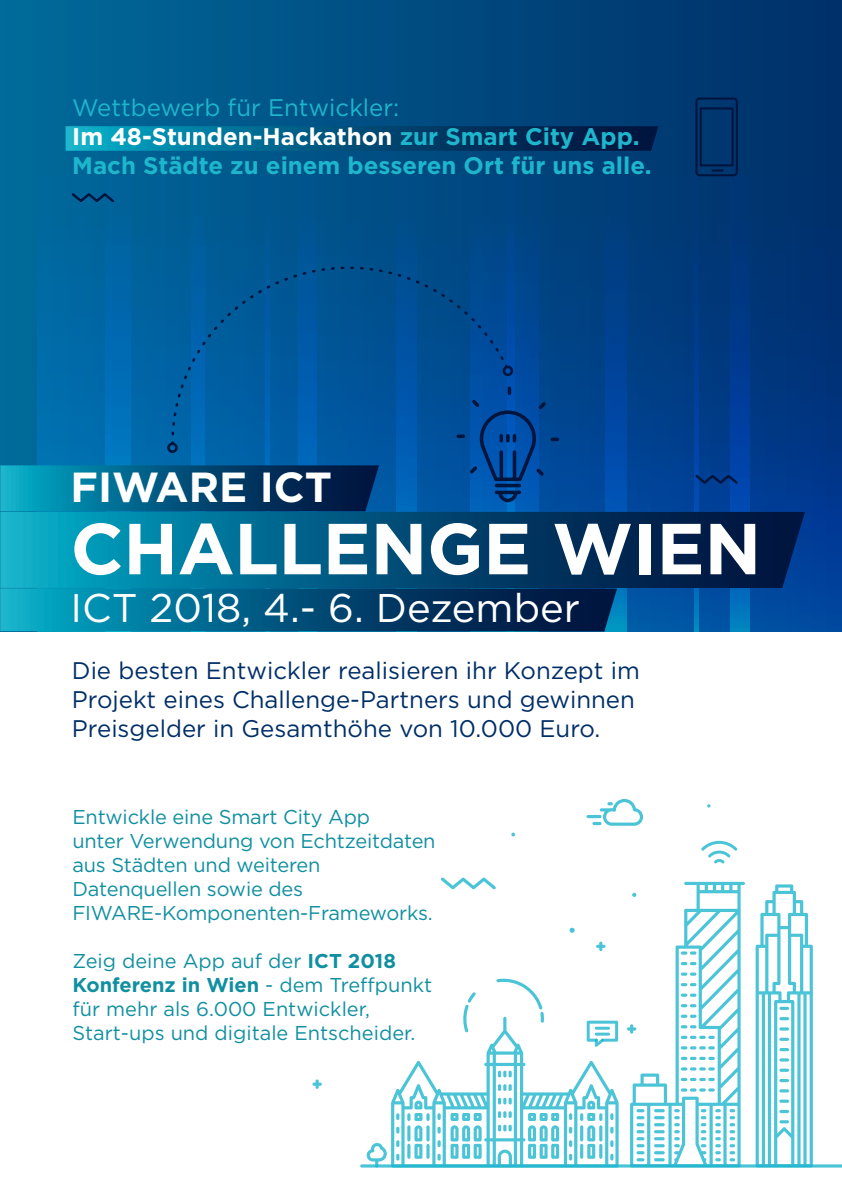
<style>
.page{position:relative;width:842px;height:1191px;background:#fff}
.page>*{position:absolute;margin:0;border:0;box-sizing:border-box;transform-origin:0 0}
.t1{font:700 72px "Gotham";letter-spacing:-.005em;color:#fff}
.t2{font:700 42px "Gotham";color:#fff}
.t3{font:40px "Gotham";color:#fff}
.t4{font:24px/28.8px "Gotham";color:#002e67}
.t5{font:700 24px/28.8px "Gotham";color:#1eb6cd}
.t6{font:20px/24px "Gotham";letter-spacing:-.01em;color:#118fa1}
.s1{font-weight:400}
.s2{color:#fff}
.s3{font-weight:700}
</style>
<div class="page">
<div style="left:0;top:0;width:842px;height:631px;background:linear-gradient(to right,#006a9a,#002e68)"></div>
<svg style="left:626px;top:175px;width:68px;height:456px;background:#004087"></svg>
<svg style="left:539px;top:175px;width:87px;height:456px;background:#00448b"></svg>
<svg style="left:416px;top:175px;width:55px;height:337px;background:#004e8f"></svg>
<div style="left:38px;top:175px;width:93px;height:456px;background:#0069a5"></div>
<svg style="left:316px;top:175px;width:100px;height:337px;background:#005392"></svg>
<svg style="left:270px;top:175px;width:46px;height:337px;background:#005794"></svg>
<div style="left:730px;top:175px;width:112px;height:456px;background:linear-gradient(to bottom,#002e66,#0042a0)"></div>
<svg style="left:694px;top:175px;width:56px;height:456px;background:#003f8a"></svg>
<svg style="left:205px;top:175px;width:65px;height:337px;background:#005b95"></svg>
<svg style="left:106px;top:175px;width:99px;height:337px"></svg>
<svg style="left:471px;top:175px;width:68px;height:337px;background:#004a91"></svg>
<svg style="left:66px;top:126px;width:592px;height:25px;background:#01547b"></svg>
<svg style="left:693px;top:472px;width:47px;height:14px"></svg>
<svg style="left:69px;top:191px;width:47px;height:13px"></svg>
<svg style="left:511px;top:832px;width:4px;height:4px"></svg>
<hr style="left:586px;top:815px;width:15px;height:3px;background:#1eb6cd;border-radius:2px">
<svg style="left:592px;top:799px;width:51px;height:26px"></svg>
<svg style="left:312px;top:1079px;width:10px;height:10px"></svg>
<svg style="left:701px;top:841px;width:36px;height:22px"></svg>
<svg style="left:360px;top:877px;width:482px;height:290px"></svg>
<div style="left:695px;top:97px;width:43px;height:79px;border:2px solid #00153e;border-radius:3px"></div>
<div style="left:700px;top:107px;width:34px;height:59px;border:2px solid #00153e"></div>
<svg style="left:712px;top:169px;width:10px;height:3px"></svg>
<svg style="left:0;top:465px;width:379px;height:46px;background:#01557d"></svg>
<svg style="left:0;top:512px;width:805px;height:76px;background:#01557c"></svg>
<svg style="left:0;top:588px;width:617px;height:43px;background:#01567d"></svg>
<svg style="left:170px;top:265px;width:340px;height:181px;background:#00559a"></svg>
<div style="left:503px;top:365px;width:10px;height:11px;border:3px solid #00153e;border-radius:50%"></div>
<div style="left:167px;top:442px;width:11px;height:11px;border:3px solid #00153e;border-radius:50%"></div>
<hr style="left:496px;top:484px;width:23px;height:3px;background:#00153e">
<svg style="left:496px;top:489px;width:23px;height:15px"></svg>
<svg style="left:458px;top:388px;width:99px;height:95px;background:#00499a"></svg>
<p class="t5" style="left:72px;top:93px;width:581px"><span class="s1">Wettbewerb für Entwickler:<br></span><span class="s2">Im 48-Stunden-Hackathon</span> zur Smart City App.<br>Mach Städte zu einem besseren Ort für uns alle.</p>
<h2 class="t2" style="left:71px;top:459px;width:263px">FIWARE ICT</h2>
<h1 class="t1" style="left:71px;top:501px;width:692px">CHALLENGE WIEN</h1>
<h3 class="t3" style="left:71px;top:586px;width:511px">ICT 2018, 4.- 6. Dezember</h3>
<p class="t4" style="left:72px;top:656px;width:569px">Die besten Entwickler realisieren ihr Konzept im<br>Projekt eines Challenge-Partners und gewinnen<br>Preisgelder in Gesamthöhe von 10.000 Euro.</p>
<p class="t6" style="left:72px;top:804px;width:365px">Entwickle eine Smart City App<br>unter Verwendung von Echtzeitdaten aus Städten und weiteren<br>Datenquellen sowie des<br>FIWARE-Komponenten-Frameworks.</p>
<p class="t6" style="left:72px;top:948px;width:361px">Zeig deine App auf der <span class="s3">ICT 2018<br>Konferenz in Wien</span> - dem Treffpunkt für mehr als 6.000 Entwickler, Start-ups und digitale Entscheider.</p>
</div>
